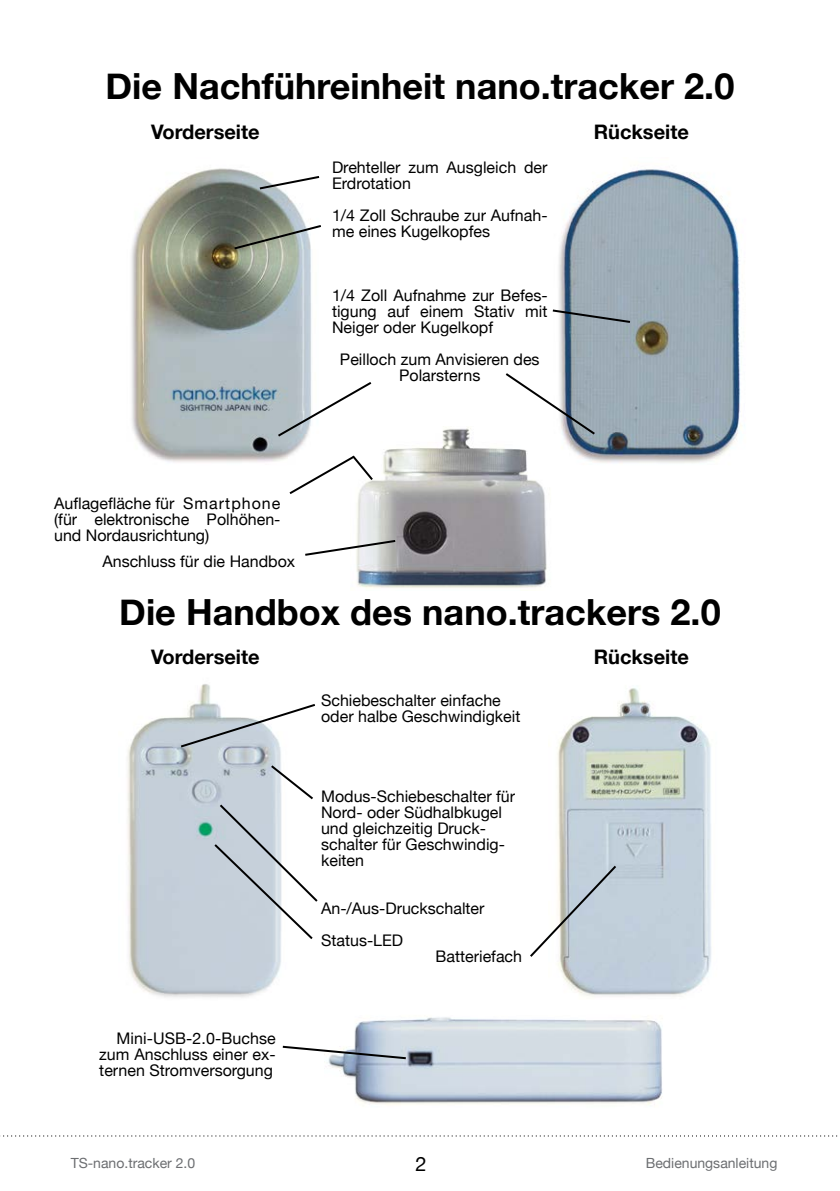
<style>
.page{position:relative;width:840px;height:1191px;background:#fff}
.page>*{position:absolute;margin:0;border:0;box-sizing:border-box;transform-origin:0 0}
.t1{font:700 36px "Helvetica Neue";color:#000}
.t2{font:700 20px "Helvetica Neue";color:#000}
.t3{font:20px "Helvetica Neue";color:#000}
.t4{font:16px/16px "Helvetica Neue";color:#000}
.t5{font:14px "Helvetica Neue";color:#6c6e71}
</style>
<div class="page">
<img style="left:127px;top:684px;width:154px;height:314px">
<img style="left:557px;top:688px;width:154px;height:309px">
<img style="left:356px;top:427px;width:191px;height:162px">
<img style="left:328px;top:1017px;width:334px;height:88px">
<img style="left:546px;top:169px;width:199px;height:314px">
<svg style="left:282px;top:1044px;width:126px;height:16px"></svg>
<svg style="left:530px;top:863px;width:88px;height:96px"></svg>
<svg style="left:178px;top:702px;width:137px;height:47px"></svg>
<svg style="left:212px;top:763px;width:106px;height:178px"></svg>
<img style="left:131px;top:168px;width:226px;height:294px">
<svg style="left:275px;top:380px;width:98px;height:58px"></svg>
<svg style="left:305px;top:538px;width:92px;height:19px"></svg>
<svg style="left:257px;top:174px;width:64px;height:17px"></svg>
<svg style="left:232px;top:223px;width:91px;height:28px;background:#989f94"></svg>
<svg style="left:550px;top:308px;width:82px;height:16px"></svg>
<svg style="left:503px;top:371px;width:93px;height:65px"></svg>
<svg style="left:287px;top:453px;width:88px;height:43px"></svg>
<svg style="left:0;top:1135px;width:838px;height:2px"></svg>
<h1 class="t1" style="left:106px;top:64px;width:630px">Die Nachführeinheit nano.tracker 2.0</h1>
<p class="t2" style="left:151px;top:119px;width:110px">Vorderseite</p>
<p class="t2" style="left:593px;top:119px;width:97px">Rückseite</p>
<p class="t4" style="left:332px;top:159px;width:217px">Drehteller zum Ausgleich der<br>Erdrotation</p>
<p class="t4" style="left:332px;top:207px;width:217px">1/4 Zoll Schraube zur Aufnah&shy;me eines Kugelkopfes</p>
<p class="t4" style="left:332px;top:287px;width:217px;text-align:justify">1/4 Zoll Aufnahme zur Befes&shy;tigung auf einem Stativ mit Neiger oder Kugelkopf</p>
<p class="t4" style="left:340px;top:351px;width:201px;text-align:center">Peilloch zum Anvisieren des<br>Polarsterns</p>
<p class="t4" style="left:54px;top:495px;width:228px;text-align:justify">Auflagefläche für Smartphone (für elektronische Polhöhen&shy;und Nordausrichtung)</p>
<p class="t4" style="left:102px;top:553px;width:194px">Anschluss für die Handbox</p>
<h1 class="t1" style="left:119px;top:590px;width:602px">Die Handbox des nano.trackers 2.0</h1>
<p class="t2" style="left:151px;top:645px;width:110px">Vorderseite</p>
<p class="t2" style="left:593px;top:645px;width:97px">Rückseite</p>
<p class="t4" style="left:321px;top:692px;width:201px">Schiebeschalter einfache oder halbe Geschwindigkeit</p>
<p class="t4" style="left:99px;top:1029px;width:178px;text-align:justify;text-indent:17px">Mini-USB-2.0-Buchse zum Anschluss einer ex&shy;ternen Stromversorgung</p>
<p class="t4" style="left:321px;top:788px;width:195px">Modus-Schiebeschalter für<br>Nord- oder Südhalbkugel und gleichzeitig Druck&shy;schalter für Geschwindig&shy;keiten</p>
<p class="t4" style="left:321px;top:892px;width:165px;line-height:32px">An-/Aus-Druckschalter<br>Status-LED</p>
<p class="t4" style="left:435px;top:948px;width:88px">Batteriefach</p>
<p class="t5" style="left:71px;top:1155px;width:126px">TS-nano.tracker 2.0</p>
<p class="t3" style="left:415px;top:1151px;width:13px">2</p>
<p class="t5" style="left:645px;top:1155px;width:133px">Bedienungsanleitung</p>
</div>
